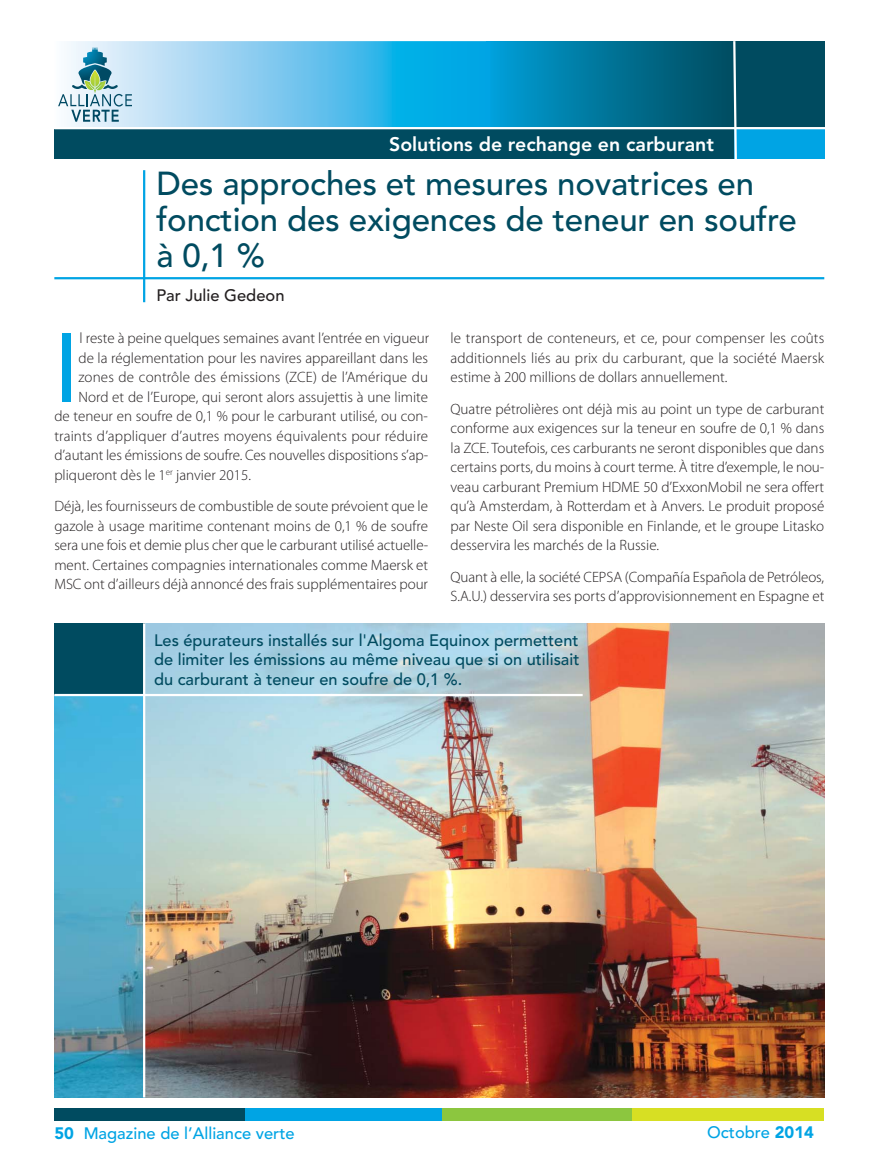
<style>
.page{position:relative;width:880px;height:1173px;background:#fff}
.page>*{position:absolute;margin:0;border:0;box-sizing:border-box;transform-origin:0 0}
.t1{font:101.85px "Myriad Pro";color:#00a4e4}
.t2{font:500 33px/36px "Avenir LT Std";letter-spacing:-.005em;color:#004b60}
.t3{font:800 19.5px "Avenir LT Std";color:#fff}
.t4{font:500 16.5px/19.5px "Avenir LT Std";color:#004b60;text-align:justify}
.t5{font:500 16.5px "Avenir LT Std";color:#00a4e4}
.t6{font:500 16.5px "Avenir LT Std";color:#231f20}
.t7{font:300 15px/19.5px "Myriad Pro";color:#231f20;text-align:justify}
.s1{font-weight:900}
</style>
<div class="page">
<div style="left:54px;top:1108px;width:192px;height:12px;background:#004b60"></div>
<div style="left:245px;top:1108px;width:198px;height:12px;background:#00a4e4"></div>
<div style="left:442px;top:1108px;width:192px;height:12px;background:#8cc63f"></div>
<div style="left:632px;top:1108px;width:192px;height:12px;background:#d7df23"></div>
<div style="left:734px;top:41px;width:90px;height:88px;background:#004b60"></div>
<div style="left:486px;top:41px;width:248px;height:88px;background:linear-gradient(to right,#00a0d8,#004a5c)"></div>
<img style="left:67px;top:41px;width:419px;height:86px">
<img style="left:486px;top:41px;width:3px;height:86px">
<div style="left:54px;top:129px;width:680px;height:30px;background:#004b60"></div>
<div style="left:734px;top:129px;width:90px;height:30px;background:#00a4e4"></div>
<hr style="left:54px;top:127px;width:774px;height:2px;background:#fff">
<svg style="left:732px;top:41px;width:6px;height:118px"></svg>
<svg style="left:58px;top:48px;width:74px;height:74px"></svg>
<hr style="left:143px;top:170px;width:2px;height:132px;background:#00a4e4">
<hr style="left:54px;top:277px;width:770px;height:2px;background:#00a4e4">
<img style="left:145px;top:623px;width:679px;height:474px">
<img style="left:54px;top:696px;width:89px;height:401px">
<div style="left:54px;top:623px;width:90px;height:72px;background:#004b60"></div>
<hr style="left:143px;top:623px;width:2px;height:474px;background:#fff">
<hr style="left:54px;top:694px;width:528px;height:2px;background:#fff">
<h3 class="t3" style="left:389px;top:134px;width:326px">Solutions de rechange en carburant</h3>
<h2 class="t2" style="left:156px;top:169px;width:642px">Des approches et mesures novatrices en fonction des exigences de teneur en soufre à 0,1 %</h2>
<p class="t6" style="left:156px;top:289px;width:130px">Par Julie Gedeon</p>
<h1 class="t1" style="left:54px;top:329px;width:26px">I</h1>
<p class="t7" style="left:80px;top:330px;width:351px">l reste à peine quelques semaines avant l’entrée en vigueur</p>
<p class="t7" style="left:450px;top:330px;width:375px">le transport de conteneurs, et ce, pour compenser les coûts additionnels liés au prix du carburant, que la société Maersk estime à 200 millions de dollars annuellement.</p>
<p class="t7" style="left:450px;top:400px;width:375px">Quatre pétrolières ont déjà mis au point un type de carburant conforme aux exigences sur la teneur en soufre de 0,1 % dans la ZCE. Toutefois, ces carburants ne seront disponibles que dans certains ports, du moins à court terme. À titre d’exemple, le nou&shy;veau carburant Premium HDME 50 d’ExxonMobil ne sera offert qu’à Amsterdam, à Rotterdam et à Anvers. Le produit proposé par Neste Oil sera disponible en Finlande, et le groupe Litasko desservira les marchés de la Russie.</p>
<p class="t7" style="left:450px;top:568px;width:375px">Quant à elle, la société CEPSA (Compañía Española de Petróleos,<br>S.A.U.) desservira ses ports d’approvisionnement en Espagne et</p>
<p class="t4" style="left:154px;top:631px;width:427px">Les épurateurs installés sur l'Algoma Equinox permettent de limiter les émissions au même niveau que si on utilisait du carburant à teneur en soufre de 0,1 %.</p>
<p class="t7" style="left:79px;top:349px;width:351px">de la réglementation pour les navires appareillant dans les</p>
<p class="t7" style="left:79px;top:369px;width:351px">zones de contrôle des émissions (ZCE) de l’Amérique du</p>
<p class="t7" style="left:79px;top:388px;width:351px">Nord et de l’Europe, qui seront alors assujettis à une limite</p>
<p class="t7" style="left:54px;top:408px;width:375px">de teneur en soufre de 0,1 % pour le carburant utilisé, ou con-</p>
<p class="t7" style="left:54px;top:427px;width:375px">traints d’appliquer d’autres moyens équivalents pour réduire</p>
<p class="t7" style="left:54px;top:447px;width:375px">d’autant les émissions de soufre. Ces nouvelles dispositions s’ap-</p>
<p class="t7" style="left:54px;top:466px;width:198px">pliqueront dès le 1<sup>er</sup> janvier 2015.</p>
<p class="t7" style="left:54px;top:498px;width:375px">Déjà, les fournisseurs de combustible de soute prévoient que le gazole à usage maritime contenant moins de 0,1 % de soufre sera une fois et demie plus cher que le carburant utilisé actuelle&shy;ment. Certaines compagnies internationales comme Maersk et MSC ont d’ailleurs déjà annoncé des frais supplémentaires pour</p>
<p class="t5" style="left:54px;top:1127px;width:242px"><span class="s1">50</span> Magazine de l’Alliance verte</p>
<p class="t5" style="left:707px;top:1125px;width:108px">Octobre <span class="s1">2014</span></p>
</div>
